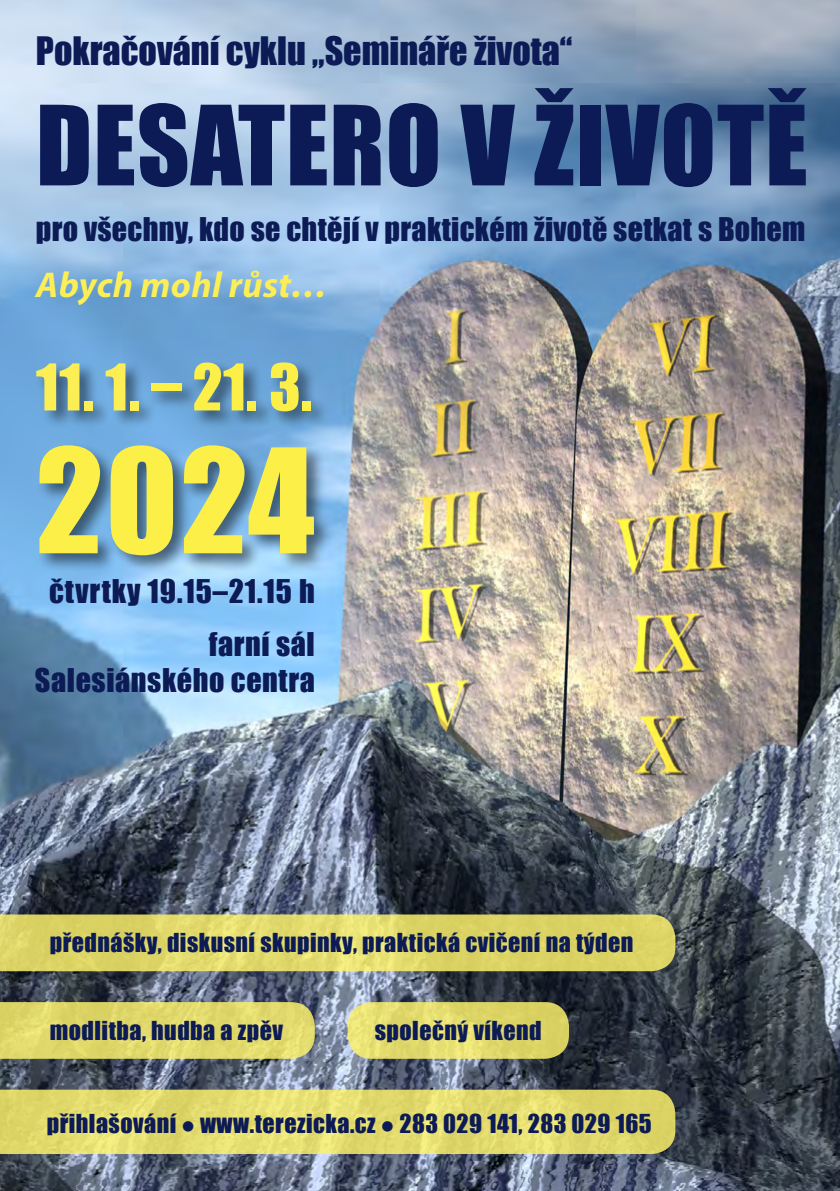
<style>
.page{position:relative;width:840px;height:1191px;background:#fff}
.page>*{position:absolute;margin:0;border:0;box-sizing:border-box;transform-origin:0 0}
.t1{font:134px "Impact";color:#fcef48}
.t2{font:102px "Impact";letter-spacing:.01em;color:#0c1b55}
.t3{font:59.6px "Impact";color:#fcef48}
.t4{font:36px "Impact";color:#0c1b55}
.t5{font:italic 700 36px "Myriad Pro";letter-spacing:.01em;color:#fcef56}
.t6{font:30px "Impact";letter-spacing:.01em;color:#0c1b55}
.t7{font:30px/53px "Impact";letter-spacing:.03em;color:#0c1b55;text-align:right}
.t8{font:24px "Impact";letter-spacing:.02em;color:#0c1b55}
.s1{color:#fcef56}
</style>
<div class="page">
<img style="left:0;top:0;width:839px;height:1191px">
<div style="left:33px;top:359px;width:300px;height:215px;background:#000;opacity:.5"></div>
<svg style="left:0;top:914px;width:675px;height:57px;background:#dcd568"></svg>
<svg style="left:0;top:1002px;width:314px;height:56px;background:#dfd76b"></svg>
<svg style="left:347px;top:1002px;width:221px;height:56px;background:#e1d96c"></svg>
<svg style="left:0;top:1089px;width:675px;height:65px;background:#e1d96d"></svg>
<h3 class="t4" style="left:36px;top:23px;width:537px">Pokračování cyklu „Semináře života“</h3>
<h2 class="t2" style="left:36px;top:66px;width:772px">DESATERO V ŽIVOTĚ</h2>
<p class="t6" style="left:36px;top:206px;width:770px">pro všechny, kdo se chtějí v praktickém životě setkat s Bohem</p>
<h3 class="t5" style="left:36px;top:261px;width:292px">Abych mohl růst…</h3>
<h3 class="t3" style="left:36px;top:341px;width:278px"><span class="s1">11. 1.</span> – 21. 3.</h3>
<h1 class="t1" style="left:36px;top:397px;width:280px">2024</h1>
<p class="t7" style="left:49px;top:563px;width:267px">čtvrtky 19.15–21.15 h farní sál</p>
<p class="t6" style="left:35px;top:656px;width:281px">Salesiánského centra</p>
<p class="t8" style="left:50px;top:924px;width:584px">přednášky, diskusní skupinky, praktická cvičení na týden</p>
<p class="t8" style="left:50px;top:1012px;width:234px">modlitba, hudba a zpěv</p>
<p class="t8" style="left:374px;top:1012px;width:168px">společný víkend</p>
<p class="t8" style="left:47px;top:1105px;width:606px">přihlašování ● www.terezicka.cz ● 283 029 141, 283 029 165</p>
</div>
